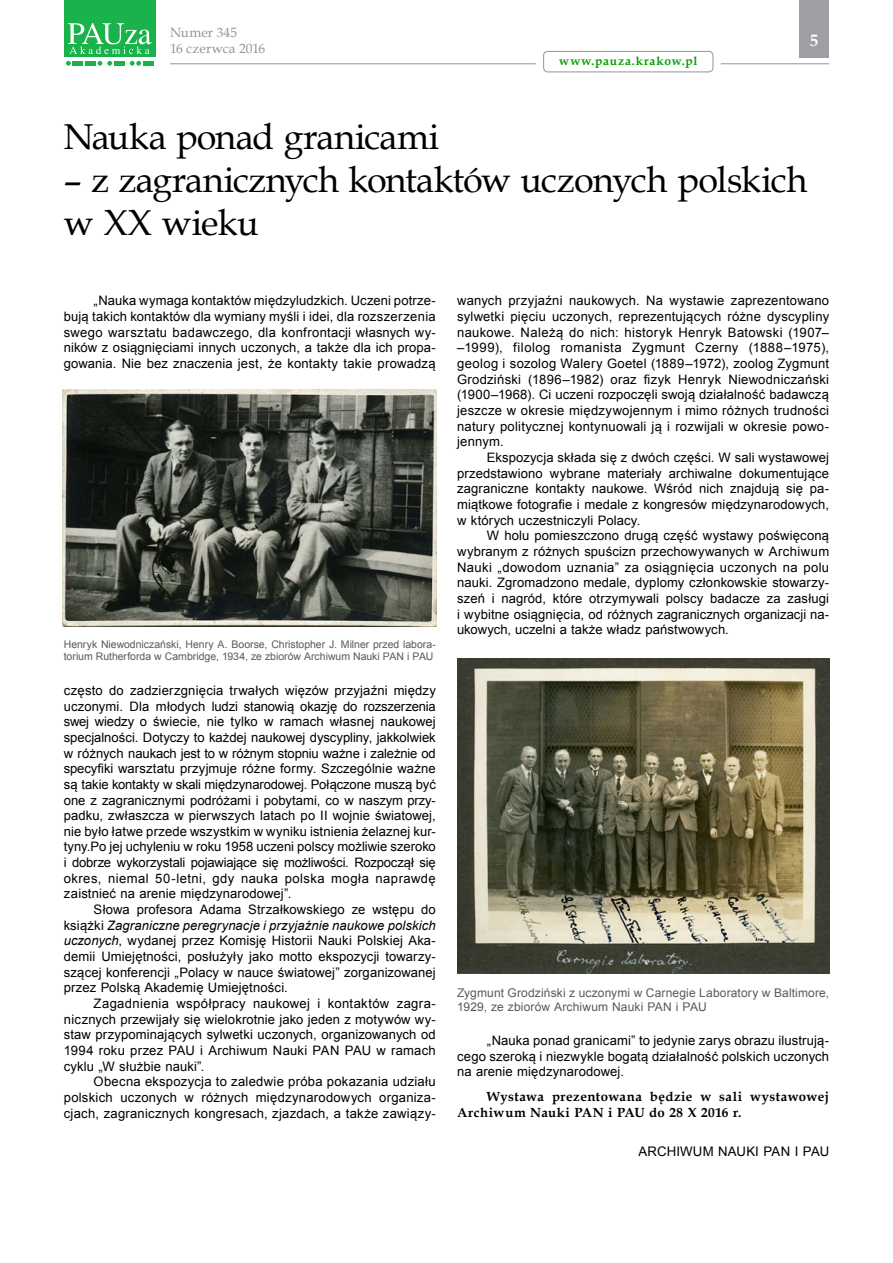
<style>
.page{position:relative;width:893px;height:1263px;background:#fff}
.page>*{position:absolute;margin:0;border:0;box-sizing:border-box;transform-origin:0 0}
.t1{font:36px/43.2px "Book Antiqua";letter-spacing:-.02em;color:#000}
.t2{font:700 16.5px "Book Antiqua";color:#fff}
.t3{font:13.5px/16.2px "Book Antiqua";letter-spacing:.01em;color:#939598}
.t4{font:700 13.2px/15.9px "Book Antiqua";letter-spacing:.035em;color:#000}
.t5{font:13.2px "Arial";letter-spacing:.01em;color:#000}
.t6{font:13.05px/15.6px "Arial";letter-spacing:.01em;color:#000;text-align:justify}
.t7{font:12px/14.4px "Arial";letter-spacing:.01em;color:#58595b}
.t8{font:700 12px "Book Antiqua";letter-spacing:.07em;color:#00a000}
.t9{font:10.5px/12.6px "Arial";letter-spacing:-.005em;color:#58595b}
.s1{font-style:italic}
</style>
<div class="page">
<div style="left:799px;top:0;width:30px;height:57px;background:#9d9fa2"></div>
<svg style="left:66px;top:61px;width:5px;height:5px"></svg>
<svg style="left:97px;top:61px;width:15px;height:5px"></svg>
<svg style="left:130px;top:61px;width:11px;height:5px"></svg>
<div style="left:73px;top:61px;width:10px;height:5px;background:#19b24b"></div>
<div style="left:85px;top:61px;width:11px;height:5px;background:#19b24b"></div>
<div style="left:114px;top:61px;width:11px;height:5px;background:#19b24b"></div>
<div style="left:143px;top:61px;width:11px;height:5px;background:#19b24b"></div>
<div style="left:64px;top:0;width:92px;height:56px;background:#19b24b"></div>
<svg style="left:68px;top:23px;width:83px;height:31px"></svg>
<hr style="left:170px;top:63px;width:366px;height:1px;background:#939598">
<div style="left:543px;top:51px;width:170px;height:21px;border:1px solid #939598;border-radius:4px"></div>
<hr style="left:721px;top:63px;width:108px;height:1px;background:#939598">
<img style="left:63px;top:389px;width:373px;height:237px">
<img style="left:457px;top:659px;width:372px;height:315px">
<p class="t3" style="left:170px;top:24px;width:97px">Numer 345<br>16 czerwca 2016</p>
<p class="t2" style="left:810px;top:30px;width:10px">5</p>
<p class="t8" style="left:559px;top:53px;width:140px">www.pauza.krakow.pl</p>
<h1 class="t1" style="left:64px;top:114px;width:377px">Nauka ponad granicami</h1>
<h1 class="t1" style="left:64px;top:157px;width:745px">– z zagranicznych kontaktów uczonych polskich w XX wieku</h1>
<p class="t6" style="left:64px;top:293px;width:374px;text-indent:30px">„Nauka wymaga kontaktów międzyludzkich. Uczeni potrze&shy;bują takich kontaktów dla wymiany myśli i idei, dla rozszerzenia swego warsztatu badawczego, dla konfrontacji własnych wy&shy;ników z osiągnięciami innych uczonych, a także dla ich propa&shy;gowania. Nie bez znaczenia jest, że kontakty takie prowadzą</p>
<p class="t9" style="left:64px;top:638px;width:374px">Henryk Niewodniczański, Henry A. Boorse, Christopher J. Milner przed labora&shy;torium Rutherforda w Cambridge, 1934, ze zbiorów Archiwum Nauki PAN i PAU</p>
<p class="t6" style="left:64px;top:682px;width:374px">często do zadzierzgnięcia trwałych więzów przyjaźni między uczonymi. Dla młodych ludzi stanowią okazję do rozszerzenia swej wiedzy o świecie, nie tylko w ramach własnej naukowej specjalności. Dotyczy to każdej naukowej dyscypliny, jakkolwiek w różnych naukach jest to w różnym stopniu ważne i zależnie od specyfiki warsztatu przyjmuje różne formy. Szczególnie ważne są takie kontakty w skali międzynarodowej. Połączone muszą być one z zagranicznymi podróżami i pobytami, co w naszym przy&shy;padku, zwłaszcza w pierwszych latach po II wojnie światowej, nie było łatwe przede wszystkim w wyniku istnienia żelaznej kur&shy;tyny.Po jej uchyleniu w roku 1958 uczeni polscy możliwie szeroko i dobrze wykorzystali pojawiające się możliwości. Rozpoczął się okres, niemal 50-letni, gdy nauka polska mogła naprawdę zaistnieć na arenie międzynarodowej”.</p>
<p class="t6" style="left:64px;top:902px;width:374px;text-indent:30px">Słowa profesora Adama Strzałkowskiego ze wstępu do książki <span class="s1">Zagraniczne peregrynacje i przyjaźnie naukowe polskich uczonych</span>, wydanej przez Komisję Historii Nauki Polskiej Aka&shy;demii Umiejętności, posłużyły jako motto ekspozycji towarzy&shy;szącej konferencji „Polacy w nauce światowej” zorganizowanej przez Polską Akademię Umiejętności.</p>
<p class="t6" style="left:64px;top:996px;width:374px;text-indent:30px">Zagadnienia współpracy naukowej i kontaktów zagra&shy;nicznych przewijały się wielokrotnie jako jeden z motywów wy&shy;staw przypominających sylwetki uczonych, organizowanych od 1994 roku przez PAU i Archiwum Nauki PAN PAU w ramach cyklu „W służbie nauki”.</p>
<p class="t6" style="left:64px;top:1074px;width:374px;text-indent:30px">Obecna ekspozycja to zaledwie próba pokazania udziału polskich uczonych w różnych międzynarodowych organiza&shy;cjach, zagranicznych kongresach, zjazdach, a także zawiązy-</p>
<p class="t6" style="left:457px;top:293px;width:374px">wanych przyjaźni naukowych. Na wystawie zaprezentowano sylwetki pięciu uczonych, reprezentujących różne dyscypliny naukowe. Należą do nich: historyk Henryk Batowski (1907– –1999), filolog romanista Zygmunt Czerny (1888–1975), geolog i sozolog Walery Goetel (1889–1972), zoolog Zygmunt Grodziński (1896–1982) oraz fizyk Henryk Niewodniczański (1900–1968). Ci uczeni rozpoczęli swoją działalność badawczą jeszcze w okresie międzywojennym i mimo różnych trudności natury politycznej kontynuowali ją i rozwijali w okresie powo&shy;jennym.</p>
<p class="t6" style="left:457px;top:450px;width:374px;text-indent:30px">Ekspozycja składa się z dwóch części. W sali wystawowej przedstawiono wybrane materiały archiwalne dokumentujące zagraniczne kontakty naukowe. Wśród nich znajdują się pa&shy;miątkowe fotografie i medale z kongresów międzynarodowych, w których uczestniczyli Polacy.</p>
<p class="t6" style="left:457px;top:528px;width:374px;text-indent:30px">W holu pomieszczono drugą część wystawy poświęconą wybranym z różnych spuścizn przechowywanych w Archiwum Nauki „dowodom uznania” za osiągnięcia uczonych na polu nauki. Zgromadzono medale, dyplomy członkowskie stowarzy&shy;szeń i nagród, które otrzymywali polscy badacze za zasługi i wybitne osiągnięcia, od różnych zagranicznych organizacji na&shy;ukowych, uczelni a także władz państwowych.</p>
<p class="t7" style="left:457px;top:985px;width:374px">Zygmunt Grodziński z uczonymi w Carnegie Laboratory w Baltimore,<br>1929, ze zbiorów Archiwum Nauki PAN i PAU</p>
<p class="t6" style="left:457px;top:1032px;width:374px;text-indent:30px">„Nauka ponad granicami” to jedynie zarys obrazu ilustrują&shy;cego szeroką i niezwykle bogatą działalność polskich uczonych na arenie międzynarodowej.</p>
<p class="t4" style="left:457px;top:1088px;width:374px;text-indent:30px">Wystawa prezentowana będzie w sali wystawowej<br>Archiwum Nauki PAN i PAU do 28 X 2016 r.</p>
<p class="t5" style="left:638px;top:1142px;width:192px">ARCHIWUM NAUKI PAN I PAU</p>
</div>
